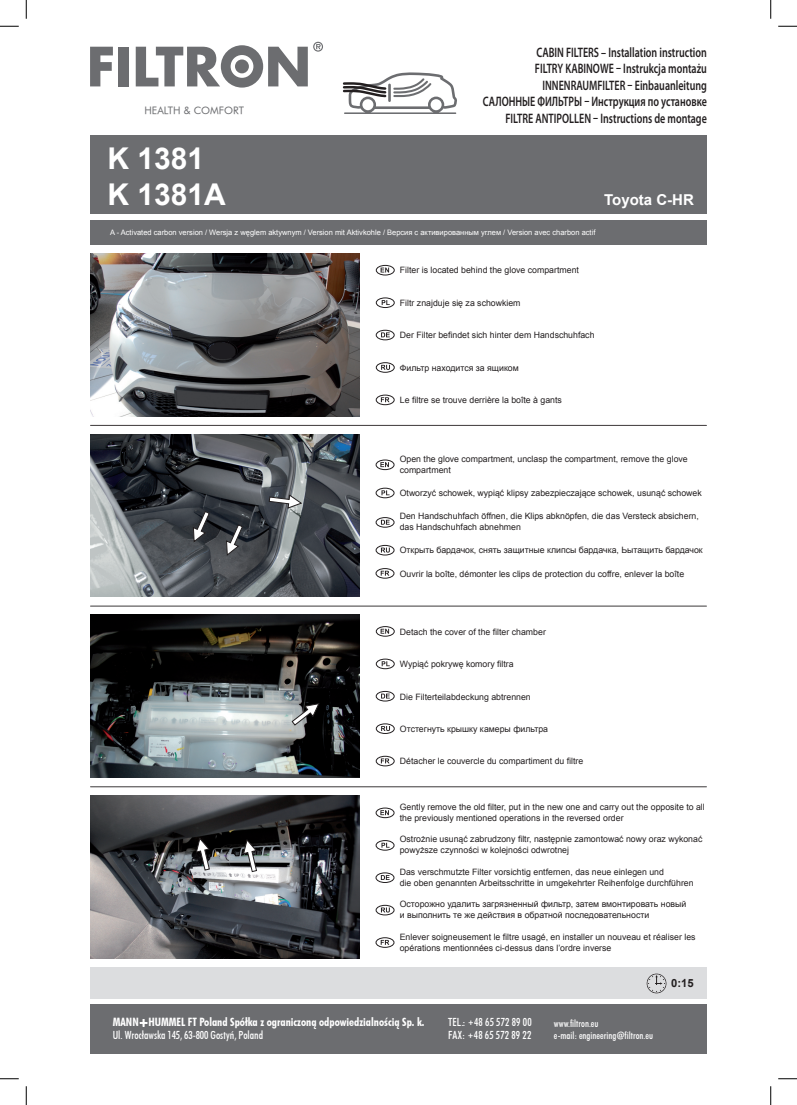
<style>
.page{position:relative;width:797px;height:1105px;background:#fff}
.page>*{position:absolute;margin:0;border:0;box-sizing:border-box;transform-origin:0 0}
.t1{font:700 30px/36px "Arial";color:#fff}
.t2{font:700 15px "Arial";color:#fff}
.t3{font:600 13.75px/16.5px "Myriad Pro";color:#231f20;text-align:right;scale:.73 1}
.t4{font:11.5px "Futura Bd Cn AT";color:#fff}
.t5{font:11.25px/12.5px "Futura Md Cn AT";letter-spacing:.005em;color:#fff}
.t6{font:700 11.25px "Arial";color:#231f20}
.t7{font:10.38px "Futura Bk AT";color:#6c6d70}
.t8{font:10px/12.5px "Futura Md Cn AT";color:#fff}
.t9{font:8.75px/10.9px "Arial";color:#231f20}
.t10{font:7.5px "Arial";color:#fff}
.s1{font-family:"Futura Black AT";font-size:7.5px}
.s2{font-family:"Futura X Blk Cn AT";font-size:8.75px}
</style>
<div class="page">
<div style="left:90px;top:967px;width:617px;height:32px;background:#dcdddf"></div>
<div style="left:90px;top:1004px;width:617px;height:50px;background:#6c6d70"></div>
<svg style="left:140px;top:1019px;width:8px;height:8px"></svg>
<svg style="left:90px;top:47px;width:23px;height:39px"></svg>
<div style="left:119px;top:47px;width:10px;height:39px;background:#6c6d70"></div>
<svg style="left:136px;top:42px;width:187px;height:46px"></svg>
<div style="left:90px;top:135px;width:617px;height:79px;background:#6c6d70"></div>
<div style="left:90px;top:220px;width:617px;height:25px;background:#6c6d70"></div>
<svg style="left:343px;top:72px;width:114px;height:42px"></svg>
<hr style="left:90px;top:425px;width:617px;height:1px;background:#231f20">
<hr style="left:90px;top:606px;width:617px;height:1px;background:#231f20">
<hr style="left:90px;top:786px;width:617px;height:1px;background:#231f20">
<svg style="left:646px;top:974px;width:20px;height:19px"></svg>
<svg style="left:380px;top:268px;width:9px;height:4px"></svg>
<div style="left:376px;top:265px;width:18px;height:10px;border:1px solid #231f20;border-radius:50%"></div>
<svg style="left:381px;top:300px;width:9px;height:5px"></svg>
<div style="left:376px;top:298px;width:18px;height:10px;border:1px solid #231f20;border-radius:50%"></div>
<svg style="left:381px;top:332px;width:9px;height:5px"></svg>
<div style="left:376px;top:330px;width:18px;height:10px;border:1px solid #231f20;border-radius:50%"></div>
<svg style="left:381px;top:365px;width:9px;height:5px"></svg>
<div style="left:376px;top:362px;width:18px;height:11px;border:1px solid #231f20;border-radius:50%"></div>
<svg style="left:381px;top:397px;width:8px;height:5px"></svg>
<div style="left:376px;top:395px;width:18px;height:10px;border:1px solid #231f20;border-radius:50%"></div>
<svg style="left:380px;top:629px;width:9px;height:5px"></svg>
<div style="left:376px;top:626px;width:18px;height:11px;border:1px solid #231f20;border-radius:50%"></div>
<svg style="left:381px;top:661px;width:9px;height:5px"></svg>
<div style="left:376px;top:659px;width:18px;height:10px;border:1px solid #231f20;border-radius:50%"></div>
<svg style="left:381px;top:694px;width:9px;height:4px"></svg>
<div style="left:376px;top:691px;width:18px;height:10px;border:1px solid #231f20;border-radius:50%"></div>
<svg style="left:381px;top:726px;width:9px;height:5px"></svg>
<div style="left:376px;top:723px;width:18px;height:11px;border:1px solid #231f20;border-radius:50%"></div>
<svg style="left:381px;top:758px;width:8px;height:5px"></svg>
<div style="left:376px;top:756px;width:18px;height:10px;border:1px solid #231f20;border-radius:50%"></div>
<img style="left:90px;top:254px;width:269px;height:162px">
<img style="left:90px;top:434px;width:269px;height:163px">
<img style="left:90px;top:615px;width:269px;height:162px">
<img style="left:90px;top:796px;width:269px;height:162px">
<svg style="left:380px;top:810px;width:9px;height:5px"></svg>
<div style="left:376px;top:808px;width:18px;height:10px;border:1px solid #231f20;border-radius:50%"></div>
<svg style="left:381px;top:843px;width:8px;height:5px"></svg>
<div style="left:376px;top:840px;width:18px;height:10px;border:1px solid #231f20;border-radius:50%"></div>
<svg style="left:381px;top:875px;width:8px;height:5px"></svg>
<div style="left:375px;top:872px;width:19px;height:11px;border:1px solid #231f20;border-radius:50%"></div>
<svg style="left:381px;top:907px;width:9px;height:5px"></svg>
<div style="left:376px;top:905px;width:18px;height:10px;border:1px solid #231f20;border-radius:50%"></div>
<svg style="left:381px;top:940px;width:8px;height:5px"></svg>
<div style="left:375px;top:937px;width:19px;height:11px;border:1px solid #231f20;border-radius:50%"></div>
<svg style="left:380px;top:462px;width:9px;height:5px"></svg>
<div style="left:376px;top:460px;width:18px;height:10px;border:1px solid #231f20;border-radius:50%"></div>
<svg style="left:381px;top:490px;width:8px;height:5px"></svg>
<div style="left:376px;top:488px;width:18px;height:10px;border:1px solid #231f20;border-radius:50%"></div>
<svg style="left:381px;top:520px;width:8px;height:5px"></svg>
<div style="left:376px;top:517px;width:18px;height:11px;border:1px solid #231f20;border-radius:50%"></div>
<svg style="left:381px;top:548px;width:9px;height:5px"></svg>
<div style="left:376px;top:545px;width:18px;height:10px;border:1px solid #231f20;border-radius:50%"></div>
<svg style="left:381px;top:571px;width:8px;height:5px"></svg>
<div style="left:375px;top:568px;width:19px;height:10px;border:1px solid #231f20;border-radius:50%"></div>
<svg style="left:269px;top:495px;width:32px;height:13px"></svg>
<svg style="left:193px;top:511px;width:17px;height:31px"></svg>
<svg style="left:226px;top:524px;width:17px;height:31px"></svg>
<svg style="left:292px;top:703px;width:27px;height:22px"></svg>
<svg style="left:196px;top:838px;width:14px;height:32px"></svg>
<svg style="left:243px;top:839px;width:14px;height:33px"></svg>
<svg style="left:0;top:25px;width:19px;height:2px"></svg>
<svg style="left:778px;top:25px;width:19px;height:2px"></svg>
<svg style="left:0;top:1078px;width:19px;height:1px"></svg>
<svg style="left:778px;top:1078px;width:19px;height:1px"></svg>
<svg style="left:25px;top:0;width:2px;height:19px"></svg>
<svg style="left:25px;top:1086px;width:2px;height:19px"></svg>
<svg style="left:770px;top:0;width:1px;height:19px"></svg>
<svg style="left:770px;top:1086px;width:1px;height:19px"></svg>
<p class="t7" style="left:144px;top:104px;width:101px">HEALTH &amp; COMFORT</p>
<h1 class="t1" style="left:107px;top:141px;width:120px">K 1381<br>K 1381A</h1>
<h3 class="t3" style="left:483px;top:43px;width:308px">CABIN FILTERS – Installation instruction<br>FILTRY KABINOWE – Instrukcja montażu INNENRAUMFILTER – Einbauanleitung<br>САЛОННЫЕ ФИЛЬТРЫ – Инструкция по установке FILTRE ANTIPOLLEN – Instructions de montage</h3>
<h2 class="t2" style="left:604px;top:190px;width:91px">Toyota C-HR</h2>
<p class="t10" style="left:110px;top:228px;width:487px">A - Activated carbon version / Wersja z węglem aktywnym / Version mit Aktivkohle / Версия с активированным углем / Version avec charbon actif</p>
<p class="t9" style="left:400px;top:265px;width:180px">Filter is located behind the glove compartment</p>
<p class="t9" style="left:400px;top:297px;width:122px">Filtr znajduje się za schowkiem</p>
<p class="t9" style="left:400px;top:330px;width:196px">Der Filter befindet sich hinter dem Handschuhfach</p>
<p class="t9" style="left:400px;top:362px;width:120px">Фильтр находится за ящиком</p>
<p class="t9" style="left:400px;top:395px;width:163px">Le filtre se trouve derrière la boîte à gants</p>
<p class="t9" style="left:400px;top:453px;width:289px">Open the glove compartment, unclasp the compartment, remove the glove compartment</p>
<p class="t9" style="left:400px;top:487px;width:303px">Otworzyć schowek, wypiąć klipsy zabezpieczające schowek, usunąć schowek</p>
<p class="t9" style="left:400px;top:511px;width:300px">Den Handschuhfach öffnen, die Klips abknöpfen, die das Versteck absichern, das Handschuhfach abnehmen</p>
<p class="t9" style="left:400px;top:545px;width:304px">Открыть бардачок, снять защитные клипсы бардачка, Ьытащить бардачок</p>
<p class="t9" style="left:400px;top:568px;width:286px">Ouvrir la boîte, démonter les clips de protection du coffre, enlever la boîte</p>
<p class="t9" style="left:400px;top:626px;width:147px">Detach the cover of the filter chamber</p>
<p class="t9" style="left:400px;top:659px;width:115px">Wypiąć pokrywę komory filtra</p>
<p class="t9" style="left:400px;top:691px;width:132px">Die Filterteilabdeckung abtrennen</p>
<p class="t9" style="left:400px;top:723px;width:150px">Отстегнуть крышку камеры фильтра</p>
<p class="t9" style="left:400px;top:756px;width:185px">Détacher le couvercle du compartiment du filtre</p>
<p class="t9" style="left:400px;top:801px;width:306px">Gently remove the old filter, put in the new one and carry out the opposite to all the previously mentioned operations in the reversed order</p>
<p class="t9" style="left:400px;top:834px;width:304px">Ostrożnie usunąć zabrudzony filtr, następnie zamontować nowy oraz wykonać powyższe czynności w kolejności odwrotnej</p>
<p class="t9" style="left:400px;top:866px;width:295px">Das verschmutzte Filter vorsichtig entfernen, das neue einlegen und<br>die oben genannten Arbeitsschritte in umgekehrter Reihenfolge durchführen</p>
<p class="t9" style="left:400px;top:899px;width:288px">Осторожно удалить загрязненный фильтр, затем вмонтировать новый и выполнить те же действия в обратной последовательности</p>
<p class="t9" style="left:400px;top:931px;width:297px">Enlever soigneusement le filtre usagé, en installer un nouveau et réaliser les opérations mentionnées ci-dessus dans l’ordre inverse</p>
<h3 class="t4" style="left:113px;top:1016px;width:313px">MANN+HUMMEL FT Poland Spółka z ograniczoną odpowiedzialnością Sp. k.</h3>
<p class="t5" style="left:113px;top:1029px;width:152px">Ul. Wrocławska 145, 63-800 Gostyń, Poland</p>
<p class="t5" style="left:448px;top:1016px;width:85px">TEL.: <span class="s1">+</span>48 65 572 89 00<br>FAX: <span class="s1">+</span>48 65 572 89 22</p>
<p class="t8" style="left:554px;top:1017px;width:101px">www.filtron.eu<br>e-mail: engineering<span class="s2">@</span>filtron.eu</p>
<p class="t6" style="left:671px;top:976px;width:24px">0:15</p>
</div>
